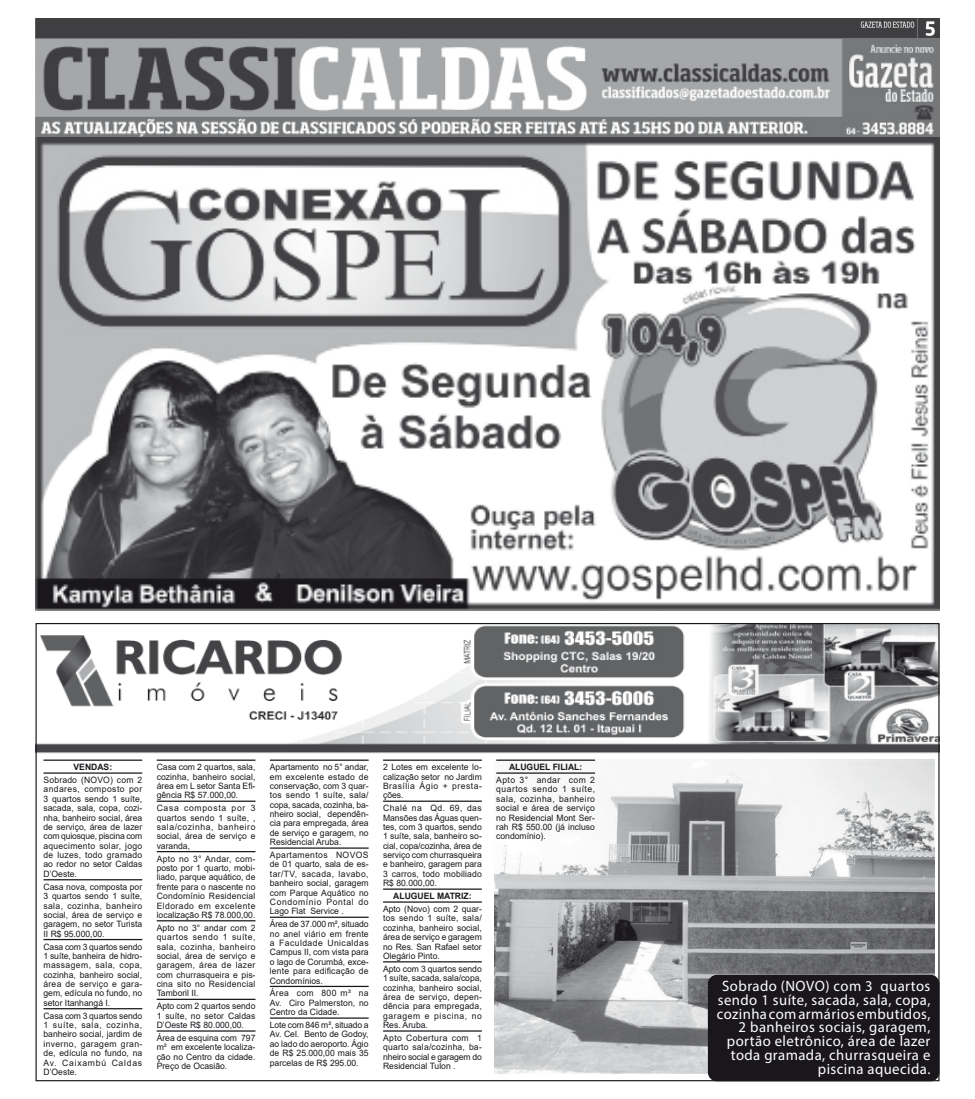
<style>
.page{position:relative;width:975px;height:1099px;background:#fff}
.page>*{position:absolute;margin:0;border:0;box-sizing:border-box;transform-origin:0 0}
.t1{font:15px/13.8px "Myriad Pro";letter-spacing:.03em;color:#fff;text-align:right}
.Texto_Classificados{font:8.75px/9.4px "Arial";color:#1a171c;text-align:justify}
.Texto_Classificados-2{font:700 8.75px "Arial";color:#1a171c}
</style>
<div class="page">
<img style="left:495px;top:759px;width:439px;height:314px">
<div style="left:708px;top:975px;width:230px;height:105px;background:#1a171c;border-radius:8px"></div>
<div style="left:707px;top:974px;width:232px;height:107px;border:1px solid #1a171c;border-radius:8px"></div>
<img style="left:35px;top:18px;width:904px;height:592px">
<img style="left:37px;top:625px;width:900px;height:129px">
<hr style="left:43px;top:759px;width:99px;height:1px;background:#1a171c">
<hr style="left:43px;top:772px;width:99px;height:1px;background:#1a171c">
<hr style="left:43px;top:879px;width:99px;height:1px;background:#1a171c">
<hr style="left:43px;top:938px;width:99px;height:2px;background:#1a171c">
<hr style="left:43px;top:1008px;width:99px;height:1px;background:#1a171c">
<hr style="left:157px;top:759px;width:98px;height:1px;background:#1a171c">
<hr style="left:157px;top:800px;width:98px;height:1px;background:#1a171c">
<hr style="left:157px;top:851px;width:98px;height:1px;background:#1a171c">
<hr style="left:157px;top:920px;width:98px;height:1px;background:#1a171c">
<hr style="left:157px;top:998px;width:98px;height:1px;background:#1a171c">
<hr style="left:157px;top:1030px;width:98px;height:1px;background:#1a171c">
<hr style="left:383px;top:759px;width:99px;height:1px;background:#1a171c">
<hr style="left:383px;top:800px;width:99px;height:1px;background:#1a171c">
<hr style="left:383px;top:888px;width:99px;height:1px;background:#1a171c">
<hr style="left:383px;top:901px;width:99px;height:1px;background:#1a171c">
<hr style="left:383px;top:961px;width:99px;height:1px;background:#1a171c">
<hr style="left:383px;top:1030px;width:99px;height:1px;background:#1a171c">
<hr style="left:496px;top:759px;width:99px;height:1px;background:#1a171c">
<hr style="left:496px;top:772px;width:99px;height:1px;background:#1a171c">
<hr style="left:270px;top:759px;width:98px;height:1px;background:#1a171c">
<hr style="left:270px;top:847px;width:98px;height:1px;background:#1a171c">
<hr style="left:270px;top:916px;width:98px;height:1px;background:#1a171c">
<hr style="left:270px;top:985px;width:98px;height:2px;background:#1a171c">
<hr style="left:270px;top:1017px;width:98px;height:1px;background:#1a171c">
<p class="Texto_Classificados-2" style="left:74px;top:761px;width:40px">VENDAS:</p>
<p class="Texto_Classificados" style="left:43px;top:775px;width:100px">Sobrado (NOVO) com 2 andares, composto por 3 quartos sendo 1 suíte, sacada, sala, copa, cozi&shy;nha, banheiro social, área de serviço, área de lazer com quiosque, piscina com aquecimento solar, jogo de luzes, todo gramado ao redor no setor Caldas D’Oeste.</p>
<p class="Texto_Classificados" style="left:43px;top:881px;width:100px">Casa nova, composta por 3 quartos sendo 1 suíte, sala, cozinha, banheiro social, área de serviço e garagem, no setor Turista II R$ 95.000,00.</p>
<p class="Texto_Classificados" style="left:43px;top:941px;width:100px">Casa com 3 quartos sendo 1 suíte, banheira de hidro&shy;massagem, sala, copa, cozinha, banheiro social, área de serviço e gara&shy;gem, edícula no fundo, no setor Itanhangá I.</p>
<p class="Texto_Classificados" style="left:43px;top:1010px;width:100px">Casa com 3 quartos sendo 1 suíte, sala, cozinha, banheiro social, jardim de inverno, garagem gran&shy;de, edícula no fundo, na Av. Caixambú Caldas D’Oeste.</p>
<p class="Texto_Classificados" style="left:157px;top:762px;width:100px">Casa com 2 quartos, sala, cozinha, banheiro social, área em L setor Santa Efi&shy;gência R$ 57.000,00.</p>
<p class="Texto_Classificados" style="left:157px;top:803px;width:100px">Casa composta por 3 quartos sendo 1 suíte, , sala/cozinha, banheiro social, área de serviço e varanda,</p>
<p class="Texto_Classificados" style="left:157px;top:853px;width:100px">Apto no 3° Andar, com&shy;posto por 1 quarto, mobi&shy;liado, parque aquático, de frente para o nascente no Condomínio Residencial Eldorado em excelente localização R$ 78.000,00.</p>
<p class="Texto_Classificados" style="left:157px;top:923px;width:100px">Apto no 3° andar com 2 quartos sendo 1 suíte, sala, cozinha, banheiro social, área de serviço e garagem, área de lazer com churrasqueira e pis&shy;cina sito no Residencial Tamboril II.</p>
<p class="Texto_Classificados" style="left:157px;top:1001px;width:100px">Apto com 2 quartos sendo 1 suíte, no setor Caldas D’Oeste R$ 80.000,00.</p>
<p class="Texto_Classificados" style="left:157px;top:1033px;width:100px">Área de esquina com 797 m² em excelente localiza&shy;ção no Centro da cidade.<br>Preço de Ocasião.</p>
<p class="Texto_Classificados" style="left:270px;top:762px;width:100px">Apartamento no 5° andar, em excelente estado de conservação, com 3 quar&shy;tos sendo 1 suíte, sala/ copa, sacada, cozinha, ba&shy;nheiro social, dependên&shy;cia para empregada, área de serviço e garagem, no Residencial Aruba.</p>
<p class="Texto_Classificados" style="left:270px;top:850px;width:100px">Apartamentos NOVOS de 01 quarto, sala de es&shy;tar/TV, sacada, lavabo, banheiro social, garagem com Parque Aquático no Condomínio Pontal do Lago Flat Service .</p>
<p class="Texto_Classificados" style="left:270px;top:919px;width:100px">Área de 37.000 m², situado no anel viário em frente a Faculdade Unicaldas Campus II, com vista para o lago de Corumbá, exce&shy;lente para edificação de Condomínios.</p>
<p class="Texto_Classificados" style="left:270px;top:988px;width:100px">Área com 800 m² na Av. Ciro Palmerston, no Centro da Cidade.</p>
<p class="Texto_Classificados" style="left:270px;top:1020px;width:100px">Lote com 846 m², situado a Av. Cel. Bento de Godoy, ao lado do aeroporto. Ágio de R$ 25.000,00 mais 35 parcelas de R$ 295.00.</p>
<p class="Texto_Classificados" style="left:383px;top:762px;width:100px">2 Lotes em excelente lo&shy;calização setor no Jardim Brasília Ágio + presta&shy;ções.</p>
<p class="Texto_Classificados" style="left:383px;top:803px;width:100px">Chalé na Qd. 69, das Mansões das Águas quen&shy;tes, com 3 quartos, sendo 1 suíte, sala, banheiro so&shy;cial, copa/cozinha, área de serviço com churrasqueira e banheiro, garagem para 3 carros, todo mobiliado R$ 80.000,00.</p>
<p class="Texto_Classificados-2" style="left:393px;top:889px;width:80px">ALUGUEL MATRIZ:</p>
<p class="Texto_Classificados" style="left:383px;top:904px;width:100px">Apto (Novo) com 2 quar&shy;tos sendo 1 suíte, sala/ cozinha, banheiro social, área de serviço e garagem no Res. San Rafael setor Olegário Pinto.</p>
<p class="Texto_Classificados" style="left:383px;top:964px;width:100px">Apto com 3 quartos sendo 1 suíte, sacada, sala/copa, cozinha, banheiro social, área de serviço, depen&shy;dência para empregada, garagem e piscina, no Res. Aruba.</p>
<p class="Texto_Classificados" style="left:383px;top:1033px;width:100px">Apto Cobertura com 1 quarto sala/cozinha, ba&shy;nheiro social e garagem do Residencial Tulon .</p>
<p class="Texto_Classificados-2" style="left:509px;top:761px;width:75px">ALUGUEL FILIAL:</p>
<p class="Texto_Classificados" style="left:496px;top:775px;width:100px">Apto 3° andar com 2 quartos sendo 1 suíte, sala, cozinha, banheiro social e área de serviço no Residencial Mont Ser&shy;rah R$ 550.00 (já incluso condomínio).</p>
<p class="t1" style="left:716px;top:978px;width:215px">Sobrado (NOVO) com 3 quartos sendo 1 suíte, sacada, sala, copa, cozinha com armários embutidos,<br>2 banheiros sociais, garagem, portão eletrônico, área de lazer toda gramada, churrasqueira e</p>
<p class="t1" style="left:817px;top:1061px;width:114px">piscina aquecida.</p>
</div>
